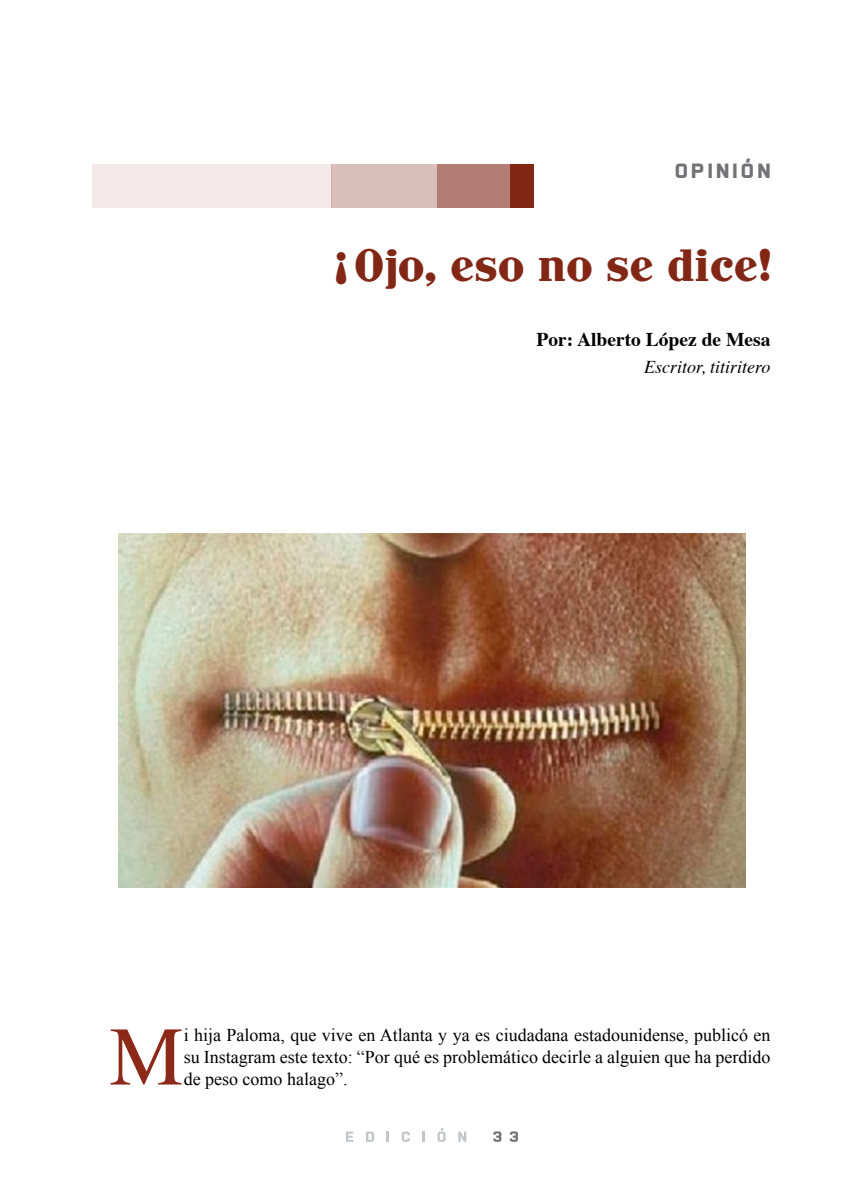
<style>
.page{position:relative;width:864px;height:1188px;background:#fff}
.page>*{position:absolute;margin:0;border:0;box-sizing:border-box;transform-origin:0 0}
.t1{font:83.25px "Times";color:#8c2919}
.t2{font:500 45px "John Hancock CP";color:#822716}
.t3{font:21px "X Heighting";letter-spacing:.2em;color:#737277}
.t4{font:700 19.5px "Times";color:#000}
.t5{font:18px/21.6px "Times New Roman";color:#000;text-align:justify}
.t6{font:italic 18px "Times";color:#000}
</style>
<div class="page">
<svg style="left:493px;top:1131px;width:8px;height:11px"></svg>
<svg style="left:510px;top:1131px;width:8px;height:11px"></svg>
<svg style="left:346px;top:1132px;width:7px;height:10px"></svg>
<svg style="left:366px;top:1132px;width:8px;height:10px"></svg>
<svg style="left:387px;top:1132px;width:2px;height:10px"></svg>
<svg style="left:402px;top:1132px;width:8px;height:10px"></svg>
<svg style="left:422px;top:1132px;width:3px;height:10px"></svg>
<svg style="left:437px;top:1128px;width:9px;height:14px"></svg>
<svg style="left:458px;top:1132px;width:8px;height:10px"></svg>
<div style="left:93px;top:164px;width:239px;height:43px;background:#f2e9e8"></div>
<div style="left:332px;top:164px;width:105px;height:43px;background:#d9beb9"></div>
<div style="left:437px;top:164px;width:73px;height:43px;background:#b47d73"></div>
<div style="left:510px;top:164px;width:23px;height:43px;background:#822716"></div>
<img style="left:119px;top:534px;width:626px;height:354px">
<p class="t3" style="left:676px;top:159px;width:96px">OPINIÓN</p>
<h2 class="t2" style="left:348px;top:293px;width:15px;rotate:-180deg">!</h2>
<h2 class="t2" style="left:354px;top:240px;width:419px">Ojo, eso no se dice!</h2>
<p class="t4" style="left:537px;top:321px;width:235px">Por: Alberto López de Mesa</p>
<p class="t6" style="left:644px;top:351px;width:128px">Escritor, titiritero</p>
<h1 class="t1" style="left:110px;top:979px;width:76px">M</h1>
<p class="t5" style="left:184px;top:1024px;width:588px">i hija Paloma, que vive en Atlanta y ya es ciudadana estadounidense, publicó en su Instagram este texto: “Por qué es problemático decirle a alguien que ha perdido de peso como halago”.</p>
</div>
